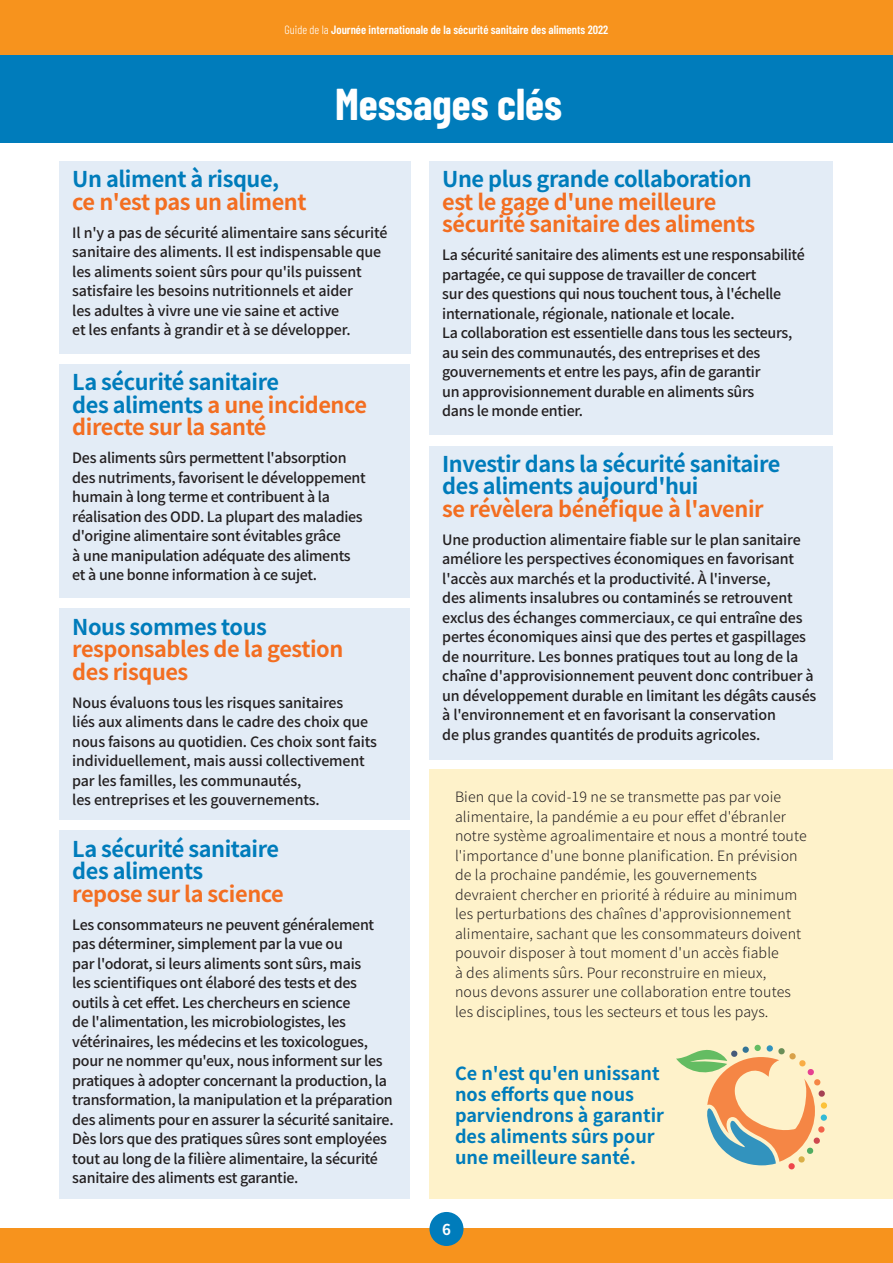
<style>
.page{position:relative;width:893px;height:1263px;background:#fff}
.page>*{position:absolute;margin:0;border:0;box-sizing:border-box;transform-origin:0 0}
.Communication_materi{font:700 43.5px "Barlow Condensed";color:#fff}
.Communication_materi-2{font:700 21.75px/22.5px "Noto Sans CJ Ksc";letter-spacing:-.02em;color:#007cbb}
.Communication_materi-3{font:700 21.75px/22.5px "Noto Sans CJ Ksc";letter-spacing:-.02em;color:#f36e21}
.Communication_materi-4{font:700 18px/21px "Noto Sans CJ Ksc";color:#007cbb}
.Communication_materi-5{font:700 15px "Noto Sans CJ Ksc";color:#fff}
.Communication_materi-6{font:500 14.25px/19.5px "Noto Sans CJ Ksc";letter-spacing:-.02em;color:#231f20}
.Communication_materi-7{font:300 14.25px/19.5px "Noto Sans CJ Ksc";letter-spacing:.01em;color:#231f20}
.t1{font:600 12px "Barlow Condensed";color:#fff}
.s1{font-weight:300}
.s2{color:#007cbb}
.s3{color:#f36e21}
</style>
<div class="page">
<div style="left:0;top:0;width:893px;height:55px;background:#f7931d"></div>
<div style="left:429px;top:770px;width:464px;height:429px;background:#fef2ca"></div>
<div style="left:60px;top:162px;width:351px;height:192px;background:#e3ecf6"></div>
<div style="left:60px;top:609px;width:350px;height:211px;background:#e3ecf6"></div>
<div style="left:429px;top:162px;width:404px;height:273px;background:#e3ecf6"></div>
<div style="left:60px;top:831px;width:350px;height:368px;background:#e3ecf6"></div>
<div style="left:429px;top:446px;width:404px;height:313px;background:#e3ecf6"></div>
<div style="left:60px;top:364px;width:350px;height:234px;background:#e3ecf6"></div>
<div style="left:0;top:1229px;width:893px;height:34px;background:#f7931d"></div>
<div style="left:429px;top:1212px;width:34px;height:34px;background:#007cbb;border-radius:50%"></div>
<div style="left:0;top:55px;width:893px;height:87px;background:#007cbb"></div>
<div style="left:754px;top:1045px;width:7px;height:6px;background:#64bc62;border-radius:50%"></div>
<svg style="left:766px;top:1045px;width:7px;height:7px"></svg>
<div style="left:821px;top:1102px;width:6px;height:7px;background:#fcc239;border-radius:50%"></div>
<svg style="left:676px;top:1048px;width:149px;height:122px"></svg>
<p class="t1" style="left:285px;top:21px;width:325px"><span class="s1">Guide de la</span> Journée internationale de la sécurité sanitaire des aliments 2022</p>
<p class="Communication_materi" style="left:335px;top:77px;width:229px">Messages clés</p>
<p class="Communication_materi-3" style="left:72px;top:169px;width:236px"><span class="s2">Un aliment à risque, </span>ce n'est pas un aliment</p>
<p class="Communication_materi-6" style="left:72px;top:223px;width:317px">Il n'y a pas de sécurité alimentaire sans sécurité sanitaire des aliments. Il est indispensable que les aliments soient sûrs pour qu'ils puissent satisfaire les besoins nutritionnels et aider<br>les adultes à vivre une vie saine et active<br>et les enfants à grandir et à se développer.</p>
<p class="Communication_materi-2" style="left:72px;top:371px;width:296px">La sécurité sanitaire<br>des aliments <span class="s3">a une incidence directe sur la santé</span></p>
<p class="Communication_materi-6" style="left:72px;top:449px;width:295px">Des aliments sûrs permettent l'absorption des nutriments, favorisent le développement humain à long terme et contribuent à la réalisation des ODD. La plupart des maladies d'origine alimentaire sont évitables grâce<br>à une manipulation adéquate des aliments et à une bonne information à ce sujet.</p>
<p class="Communication_materi-3" style="left:72px;top:616px;width:273px"><span class="s2">Nous sommes tous </span>responsables de la gestion des risques</p>
<p class="Communication_materi-6" style="left:72px;top:693px;width:306px">Nous évaluons tous les risques sanitaires<br>liés aux aliments dans le cadre des choix que nous faisons au quotidien. Ces choix sont faits individuellement, mais aussi collectivement par les familles, les communautés,<br>les entreprises et les gouvernements.</p>
<p class="Communication_materi-2" style="left:72px;top:838px;width:213px">La sécurité sanitaire des aliments<br><span class="s3">repose sur la science</span></p>
<p class="Communication_materi-6" style="left:72px;top:915px;width:323px">Les consommateurs ne peuvent généralement pas déterminer, simplement par la vue ou<br>par l'odorat, si leurs aliments sont sûrs, mais<br>les scientifiques ont élaboré des tests et des outils à cet effet. Les chercheurs en science<br>de l'alimentation, les microbiologistes, les vétérinaires, les médecins et les toxicologues, pour ne nommer qu'eux, nous informent sur les pratiques à adopter concernant la production, la transformation, la manipulation et la préparation des aliments pour en assurer la sécurité sanitaire.<br>Dès lors que des pratiques sûres sont employées tout au long de la filière alimentaire, la sécurité sanitaire des aliments est garantie.</p>
<p class="Communication_materi-3" style="left:442px;top:169px;width:314px"><span class="s2">Une plus grande collaboration </span>est le gage d'une meilleure sécurité sanitaire des aliments</p>
<p class="Communication_materi-6" style="left:442px;top:246px;width:364px">La sécurité sanitaire des aliments est une responsabilité partagée, ce qui suppose de travailler de concert<br>sur des questions qui nous touchent tous, à l'échelle internationale, régionale, nationale et locale.<br>La collaboration est essentielle dans tous les secteurs, au sein des communautés, des entreprises et des gouvernements et entre les pays, afin de garantir<br>un approvisionnement durable en aliments sûrs<br>dans le monde entier.</p>
<p class="Communication_materi-2" style="left:442px;top:453px;width:340px">Investir dans la sécurité sanitaire des aliments aujourd'hui<br><span class="s3">se révèlera bénéfique à l'avenir</span></p>
<p class="Communication_materi-6" style="left:442px;top:530px;width:376px">Une production alimentaire fiable sur le plan sanitaire améliore les perspectives économiques en favorisant l'accès aux marchés et la productivité. À l'inverse,<br>des aliments insalubres ou contaminés se retrouvent exclus des échanges commerciaux, ce qui entraîne des pertes économiques ainsi que des pertes et gaspillages de nourriture. Les bonnes pratiques tout au long de la chaîne d'approvisionnement peuvent donc contribuer à un développement durable en limitant les dégâts causés à l'environnement et en favorisant la conservation<br>de plus grandes quantités de produits agricoles.</p>
<p class="Communication_materi-7" style="left:455px;top:788px;width:353px">Bien que la covid-19 ne se transmette pas par voie alimentaire, la pandémie a eu pour effet d'ébranler notre système agroalimentaire et nous a montré toute l'importance d'une bonne planification. En prévision de la prochaine pandémie, les gouvernements devraient chercher en priorité à réduire au minimum les perturbations des chaînes d'approvisionnement alimentaire, sachant que les consommateurs doivent pouvoir disposer à tout moment d'un accès fiable<br>à des aliments sûrs. Pour reconstruire en mieux,<br>nous devons assurer une collaboration entre toutes les disciplines, tous les secteurs et tous les pays.</p>
<p class="Communication_materi-4" style="left:455px;top:1064px;width:211px">Ce n'est qu'en unissant nos efforts que nous parviendrons à garantir des aliments sûrs pour une meilleure santé.</p>
<p class="Communication_materi-5" style="left:442px;top:1220px;width:10px">6</p>
</div>
